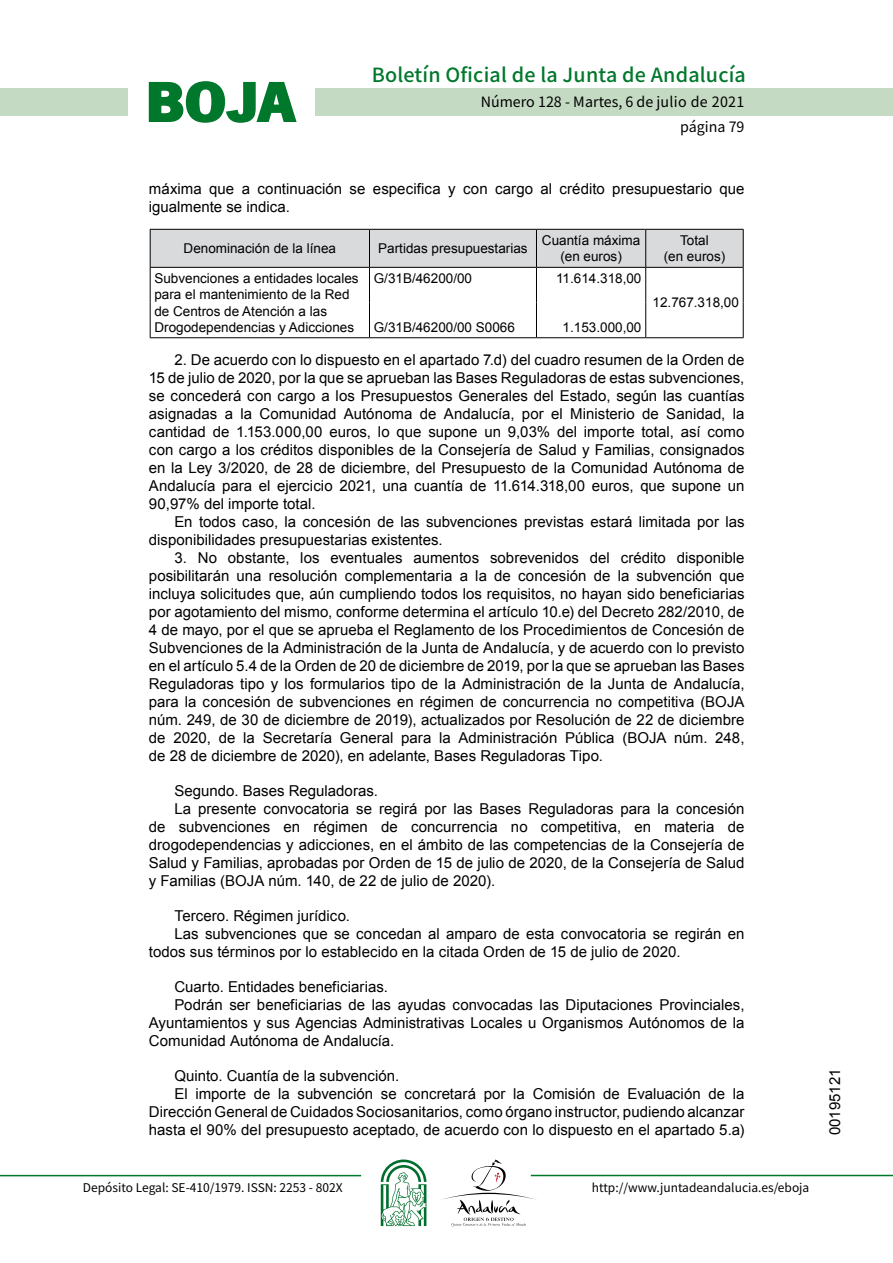
<style>
.page{position:relative;width:893px;height:1263px;background:#fff}
.page>*{position:absolute;margin:0;border:0;box-sizing:border-box;transform-origin:0 0}
.t1{font:700 57.75px "News Got T";color:#00782c;scale:1.14 1}
.t2{font:500 19.5px "Noto Sans HK";letter-spacing:.01em;color:#00782c}
.t3{font:15px/18px "Arial";color:#000}
.t4{font:14.25px/24.5px "Noto Sans HK";color:#000;text-align:right}
.t5{font:13.5px/16.2px "Arial";color:#000;text-align:center}
.t6{font:12px "Noto Sans HK";color:#000}
</style>
<div class="page">
<div style="left:315px;top:88px;width:577px;height:28px;background:#c5dac3"></div>
<div style="left:0;top:88px;width:128px;height:28px;background:#c5dac3"></div>
<hr style="left:0;top:1175px;width:361px;height:1px;background:#00782c">
<hr style="left:531px;top:1175px;width:361px;height:1px;background:#00782c">
<svg style="left:148px;top:81px;width:149px;height:42px"></svg>
<svg style="left:442px;top:1159px;width:100px;height:67px"></svg>
<svg style="left:381px;top:1160px;width:45px;height:66px"></svg>
<div style="left:151px;top:230px;width:591px;height:37px;background:#d9dadb"></div>
<hr style="left:150px;top:229px;width:219px;height:1px;background:#000">
<hr style="left:150px;top:230px;width:1px;height:37px;background:#000">
<hr style="left:369px;top:229px;width:167px;height:1px;background:#000">
<hr style="left:369px;top:230px;width:1px;height:37px;background:#000">
<hr style="left:536px;top:229px;width:109px;height:1px;background:#000">
<hr style="left:536px;top:230px;width:1px;height:37px;background:#000">
<hr style="left:645px;top:229px;width:98px;height:1px;background:#000">
<hr style="left:645px;top:230px;width:1px;height:37px;background:#000">
<hr style="left:742px;top:230px;width:1px;height:37px;background:#000">
<hr style="left:150px;top:267px;width:219px;height:1px;background:#000">
<hr style="left:150px;top:268px;width:1px;height:35px;background:#000">
<hr style="left:645px;top:267px;width:98px;height:1px;background:#000">
<hr style="left:742px;top:268px;width:1px;height:35px;background:#000">
<hr style="left:150px;top:303px;width:1px;height:34px;background:#000">
<hr style="left:742px;top:303px;width:1px;height:34px;background:#000">
<hr style="left:150px;top:337px;width:219px;height:1px;background:#000">
<hr style="left:645px;top:337px;width:98px;height:1px;background:#000">
<hr style="left:369px;top:267px;width:167px;height:1px;background:#000">
<hr style="left:369px;top:268px;width:1px;height:35px;background:#000">
<hr style="left:536px;top:267px;width:109px;height:1px;background:#000">
<hr style="left:536px;top:268px;width:1px;height:35px;background:#000">
<hr style="left:645px;top:268px;width:1px;height:35px;background:#000">
<hr style="left:369px;top:303px;width:1px;height:34px;background:#000">
<hr style="left:536px;top:303px;width:1px;height:34px;background:#000">
<hr style="left:645px;top:303px;width:1px;height:34px;background:#000">
<hr style="left:369px;top:337px;width:167px;height:1px;background:#000">
<hr style="left:536px;top:337px;width:109px;height:1px;background:#000">
<h1 class="t1" style="left:145px;top:68px;width:133px">BOJA</h1>
<h2 class="t2" style="left:372px;top:64px;width:375px">Boletín Oficial de la Junta de Andalucía</h2>
<p class="t4" style="left:481px;top:90px;width:265px">Número 128 - Martes, 6 de julio de 2021 página 79</p>
<p class="t3" style="left:149px;top:180px;width:597px">máxima que a continuación se especifica y con cargo al crédito presupuestario que igualmente se indica.</p>
<p class="t5" style="left:184px;top:241px;width:154px">Denominación de la línea</p>
<p class="t5" style="left:378px;top:241px;width:151px">Partidas presupuestarias</p>
<p class="t5" style="left:542px;top:232px;width:100px">Cuantía máxima (en euros)</p>
<p class="t5" style="left:663px;top:232px;width:63px">Total<br>(en euros)</p>
<p class="t5" style="left:154px;top:270px;width:206px;text-align:left">Subvenciones a entidades locales para el mantenimiento de la Red de Centros de Atención a las<br>Drogodependencias y Adicciones</p>
<p class="t5" style="left:374px;top:270px;width:100px">G/31B/46200/00</p>
<p class="t5" style="left:556px;top:270px;width:87px">11.614.318,00</p>
<p class="t5" style="left:652px;top:295px;width:88px">12.767.318,00</p>
<p class="t5" style="left:374px;top:319px;width:143px">G/31B/46200/00 S0066</p>
<p class="t5" style="left:562px;top:319px;width:80px">1.153.000,00</p>
<p class="t3" style="left:149px;top:350px;width:597px;text-align:justify;text-indent:26px">2. De acuerdo con lo dispuesto en el apartado 7.d) del cuadro resumen de la Orden de 15 de julio de 2020, por la que se aprueban las Bases Reguladoras de estas subvenciones, se concederá con cargo a los Presupuestos Generales del Estado, según las cuantías asignadas a la Comunidad Autónoma de Andalucía, por el Ministerio de Sanidad, la cantidad de 1.153.000,00 euros, lo que supone un 9,03% del importe total, así como con cargo a los créditos disponibles de la Consejería de Salud y Familias, consignados en la Ley 3/2020, de 28 de diciembre, del Presupuesto de la Comunidad Autónoma de Andalucía para el ejercicio 2021, una cuantía de 11.614.318,00 euros, que supone un 90,97% del importe total.</p>
<p class="t3" style="left:149px;top:513px;width:597px;text-indent:26px">En todos caso, la concesión de las subvenciones previstas estará limitada por las disponibilidades presupuestarias existentes.</p>
<p class="t3" style="left:149px;top:549px;width:597px;text-align:justify;text-indent:26px">3. No obstante, los eventuales aumentos sobrevenidos del crédito disponible posibilitarán una resolución complementaria a la de concesión de la subvención que incluya solicitudes que, aún cumpliendo todos los requisitos, no hayan sido beneficiarias por agotamiento del mismo, conforme determina el artículo 10.e) del Decreto 282/2010, de 4 de mayo, por el que se aprueba el Reglamento de los Procedimientos de Concesión de Subvenciones de la Administración de la Junta de Andalucía, y de acuerdo con lo previsto en el artículo 5.4 de la Orden de 20 de diciembre de 2019, por la que se aprueban las Bases Reguladoras tipo y los formularios tipo de la Administración de la Junta de Andalucía, para la concesión de subvenciones en régimen de concurrencia no competitiva (BOJA núm. 249, de 30 de diciembre de 2019), actualizados por Resolución de 22 de diciembre de 2020, de la Secretaría General para la Administración Pública (BOJA núm. 248, de 28 de diciembre de 2020), en adelante, Bases Reguladoras Tipo.</p>
<p class="t3" style="left:174px;top:782px;width:205px">Segundo. Bases Reguladoras.</p>
<p class="t3" style="left:174px;top:800px;width:571px">La presente convocatoria se regirá por las Bases Reguladoras para la concesión</p>
<p class="t3" style="left:149px;top:818px;width:597px">de subvenciones en régimen de concurrencia no competitiva, en materia de</p>
<p class="t3" style="left:149px;top:836px;width:597px">drogodependencias y adicciones, en el ámbito de las competencias de la Consejería de</p>
<p class="t3" style="left:149px;top:854px;width:597px">Salud y Familias, aprobadas por Orden de 15 de julio de 2020, de la Consejería de Salud</p>
<p class="t3" style="left:149px;top:872px;width:348px">y Familias (BOJA núm. 140, de 22 de julio de 2020).</p>
<p class="t3" style="left:174px;top:907px;width:177px">Tercero. Régimen jurídico.</p>
<p class="t3" style="left:174px;top:925px;width:571px">Las subvenciones que se concedan al amparo de esta convocatoria se regirán en</p>
<p class="t3" style="left:149px;top:943px;width:533px">todos sus términos por lo establecido en la citada Orden de 15 de julio de 2020.</p>
<p class="t3" style="left:174px;top:978px;width:215px">Cuarto. Entidades beneficiarias.</p>
<p class="t3" style="left:174px;top:996px;width:571px">Podrán ser beneficiarias de las ayudas convocadas las Diputaciones Provinciales,</p>
<p class="t3" style="left:149px;top:1014px;width:597px">Ayuntamientos y sus Agencias Administrativas Locales u Organismos Autónomos de la</p>
<p class="t3" style="left:149px;top:1032px;width:247px">Comunidad Autónoma de Andalucía.</p>
<p class="t3" style="left:174px;top:1067px;width:226px">Quinto. Cuantía de la subvención.</p>
<p class="t3" style="left:174px;top:1085px;width:571px">El importe de la subvención se concretará por la Comisión de Evaluación de la</p>
<p class="t3" style="left:149px;top:1103px;width:597px">Dirección General de Cuidados Sociosanitarios, como órgano instructor, pudiendo alcanzar</p>
<p class="t3" style="left:149px;top:1121px;width:597px">hasta el 90% del presupuesto aceptado, de acuerdo con lo dispuesto en el apartado 5.a)</p>
<p class="t6" style="left:83px;top:1181px;width:261px">Depósito Legal: SE-410/1979. ISSN: 2253 - 802X</p>
<p class="t6" style="left:592px;top:1181px;width:219px">http://www.juntadeandalucia.es/eboja</p>
<p class="t3" style="left:826px;top:1135px;width:68px;rotate:-90deg">00195121</p>
</div>
